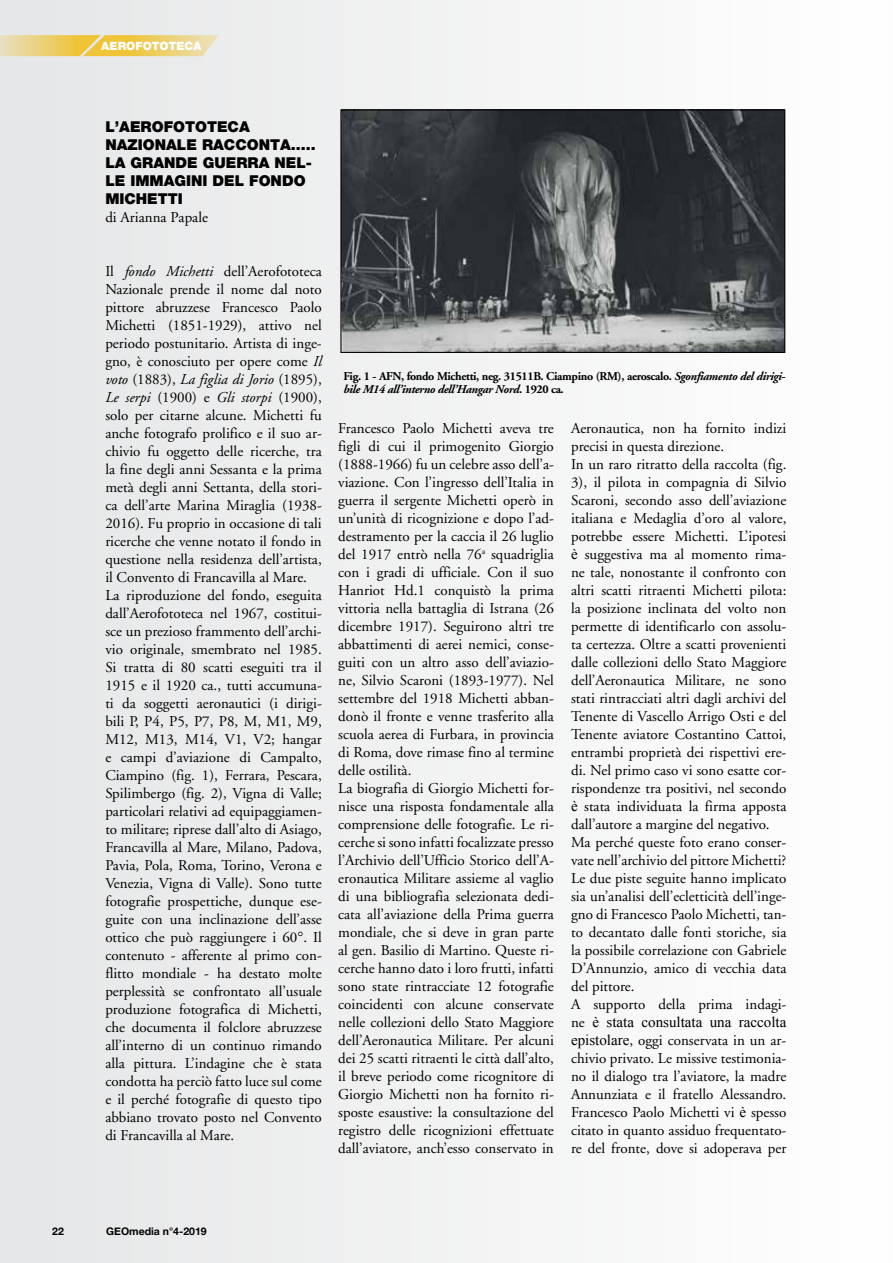
<style>
.page{position:relative;width:893px;height:1263px;background:#fff}
.page>*{position:absolute;margin:0;border:0;box-sizing:border-box;transform-origin:0 0}
.t1{font:15px/18px "Adobe Garamond";color:#000}
.t2{font:900 15px/18px "Helvetica Neue";color:#000}
.t3{font:15px "Times New Roman";color:#000}
.t4{font:700 12px/13.5px "Adobe Garamond";letter-spacing:-.03em;color:#000}
.t5{font:900 11.55px "Helvetica Neue";color:#fff}
.t6{font:700 10.5px "Helvetica Neue";color:#000}
.s1{font-style:italic}
.s2{font-family:"Times New Roman"}
.s3{font-family:"Adobe Garamond"}
</style>
<div class="page">
<div style="left:0;top:0;width:893px;height:1263px;background:linear-gradient(to right,#e5e6e7,#fff)"></div>
<svg style="left:0;top:35px;width:219px;height:21px"></svg>
<img style="left:342px;top:111px;width:441px;height:240px">
<div style="left:340px;top:109px;width:445px;height:244px;border:1px solid #000"></div>
<p class="t5" style="left:101px;top:39px;width:102px">AEROFOTOTECA</p>
<p class="t2" style="left:105px;top:117px;width:212px">L’AEROFOTOTECA<br>NAZIONALE RACCONTA…..<br>LA GRANDE GUERRA NEL-<br>LE IMMAGINI DEL FONDO<br>MICHETTI</p>
<p class="t1" style="left:105px;top:208px;width:104px">di Arianna Papale</p>
<p class="t1" style="left:105px;top:262px;width:218px">Il <span class="s1">fondo Michetti</span> dell’Aerofototeca Nazionale prende il nome dal noto pittore abruzzese Francesco Paolo Michetti (1851-1929), attivo nel periodo postunitario. Artista di inge&shy;gno, è conosciuto per opere come <span class="s1">Il voto</span> (1883), <span class="s1">La figlia di Jorio</span> (1895), <span class="s1">Le serpi</span> (1900) e <span class="s1">Gli storpi</span> (1900), solo per citarne alcune. Michetti fu anche fotografo prolifico e il suo ar&shy;chivio fu oggetto delle ricerche, tra la fine degli anni Sessanta e la prima metà degli anni Settanta, della stori&shy;ca dell’arte Marina Miraglia (1938- 2016). Fu proprio in occasione di tali ricerche che venne notato il fondo in questione nella residenza dell’artista, il Convento di Francavilla al Mare.<br>La riproduzione del fondo, eseguita dall’Aerofototeca nel 1967, costitui&shy;sce un prezioso frammento dell’archi&shy;vio originale, smembrato nel 1985.<br>Si tratta di 80 scatti eseguiti tra il 1915 e il 1920 ca., tutti accumuna&shy;ti da soggetti aeronautici (i dirigi&shy;bili P, P4, P5, P7, P8, M, M1, M9, M12, M13, M14, V1, V2; hangar e campi d’aviazione di Campalto, Ciampino (fig. 1), Ferrara, Pescara, Spilimbergo (fig. 2), Vigna di Valle; particolari relativi ad equipaggiamen&shy;to militare; riprese dall’alto di Asiago, Francavilla al Mare, Milano, Padova, Pavia, Pola, Roma, Torino, Verona e Venezia, Vigna di Valle). Sono tutte fotografie prospettiche, dunque ese&shy;guite con una inclinazione dell’asse ottico che può raggiungere i 60<span class="s2">°</span>. Il contenuto - afferente al primo con&shy;flitto mondiale - ha destato molte perplessità se confrontato all’usuale produzione fotografica di Michetti, che documenta il folclore abruzzese all’interno di un continuo rimando alla pittura. L’indagine che è stata condotta ha perciò fatto luce sul come e il perché fotografie di questo tipo abbiano trovato posto nel Convento di Francavilla al Mare.</p>
<p class="t4" style="left:343px;top:369px;width:443px">Fig. 1 - AFN, fondo Michetti, neg. 31511B. Ciampino (RM), aeroscalo. <span class="s1">Sgonfiamento del dirigi&shy;bile M14 all’interno dell’Hangar Nord</span>. 1920 ca.</p>
<p class="t1" style="left:338px;top:420px;width:217px">Francesco Paolo Michetti aveva tre figli di cui il primogenito Giorgio (1888-1966) fu un celebre asso dell’a&shy;viazione. Con l’ingresso dell’Italia in guerra il sergente Michetti operò in un’unità di ricognizione e dopo l’ad&shy;destramento per la caccia il 26 luglio del 1917 entrò nella 76<sup>a</sup> squadriglia con i gradi di ufficiale. Con il suo Hanriot Hd.1 conquistò la prima vittoria nella battaglia di Istrana (26 dicembre 1917). Seguirono altri tre abbattimenti di aerei nemici, conse&shy;guiti con un altro asso dell’aviazio&shy;ne, Silvio Scaroni (1893-1977). Nel settembre del 1918 Michetti abban&shy;donò il fronte e venne trasferito alla scuola aerea di Furbara, in provincia di Roma, dove rimase fino al termine delle ostilità.<br>La biografia di Giorgio Michetti for&shy;nisce una risposta fondamentale alla comprensione delle fotografie. Le ri&shy;cerche si sono infatti focalizzate presso l’Archivio dell’Ufficio Storico dell’A&shy;eronautica Militare assieme al vaglio di una bibliografia selezionata dedi&shy;cata all’aviazione della Prima guerra mondiale, che si deve in gran parte al gen. Basilio di Martino. Queste ri&shy;cerche hanno dato i loro frutti, infatti sono state rintracciate 12 fotografie coincidenti con alcune conservate nelle collezioni dello Stato Maggiore dell’Aeronautica Militare. Per alcuni dei 25 scatti ritraenti le città dall’alto, il breve periodo come ricognitore di Giorgio Michetti non ha fornito ri&shy;sposte esaustive: la consultazione del registro delle ricognizioni effettuate dall’aviatore, anch’esso conservato in</p>
<p class="t1" style="left:571px;top:420px;width:217px">Aeronautica, non ha fornito indizi precisi in questa direzione.<br>In un raro ritratto della raccolta (fig.<br>3), il pilota in compagnia di Silvio Scaroni, secondo asso dell’aviazione italiana e Medaglia d’oro al valore, potrebbe essere Michetti. L’ipotesi <span class="s2">è</span> suggestiva ma al momento rima&shy;ne tale, nonostante il confronto con altri scatti ritraenti Michetti pilota: la posizione inclinata del volto non permette di identificarlo con assolu&shy;ta certezza. Oltre a scatti provenienti dalle collezioni dello Stato Maggiore dell’Aeronautica Militare, ne sono stati rintracciati altri dagli archivi del Tenente di Vascello Arrigo Osti e del Tenente aviatore Costantino Cattoi, entrambi proprietà dei rispettivi ere&shy;di. Nel primo caso vi sono esatte cor&shy;rispondenze tra positivi, nel secondo <span class="s2">è</span> stata individuata la firma apposta dall’autore a margine del negativo.<br>Ma perché queste foto erano conser&shy;vate nell’archivio del pittore Michetti?<br>Le due piste seguite hanno implicato sia un’analisi dell’ecletticità dell’inge&shy;gno di Francesco Paolo Michetti, tan&shy;to decantato dalle fonti storiche, sia la possibile correlazione con Gabriele D’Annunzio, amico di vecchia data del pittore.<br>A supporto della prima indagi-</p>
<p class="t3" style="left:571px;top:1014px;width:217px"><span class="s3">ne</span> è stata consultata una raccolta</p>
<p class="t1" style="left:571px;top:1032px;width:217px;text-align:justify"><span class="s2">epistolare</span>, oggi conservata in un ar&shy;chivio privato. Le missive testimonia&shy;no il dialogo tra l’aviatore, la madre Annunziata e il fratello Alessandro.<br>Francesco Paolo Michetti vi <span class="s2">è</span> spesso citato in quanto assiduo frequentato&shy;re del fronte, dove si adoperava per</p>
<p class="t6" style="left:52px;top:1225px;width:13px">22</p>
<p class="t6" style="left:106px;top:1225px;width:102px">GEOmedia n°4-2019</p>
</div>
